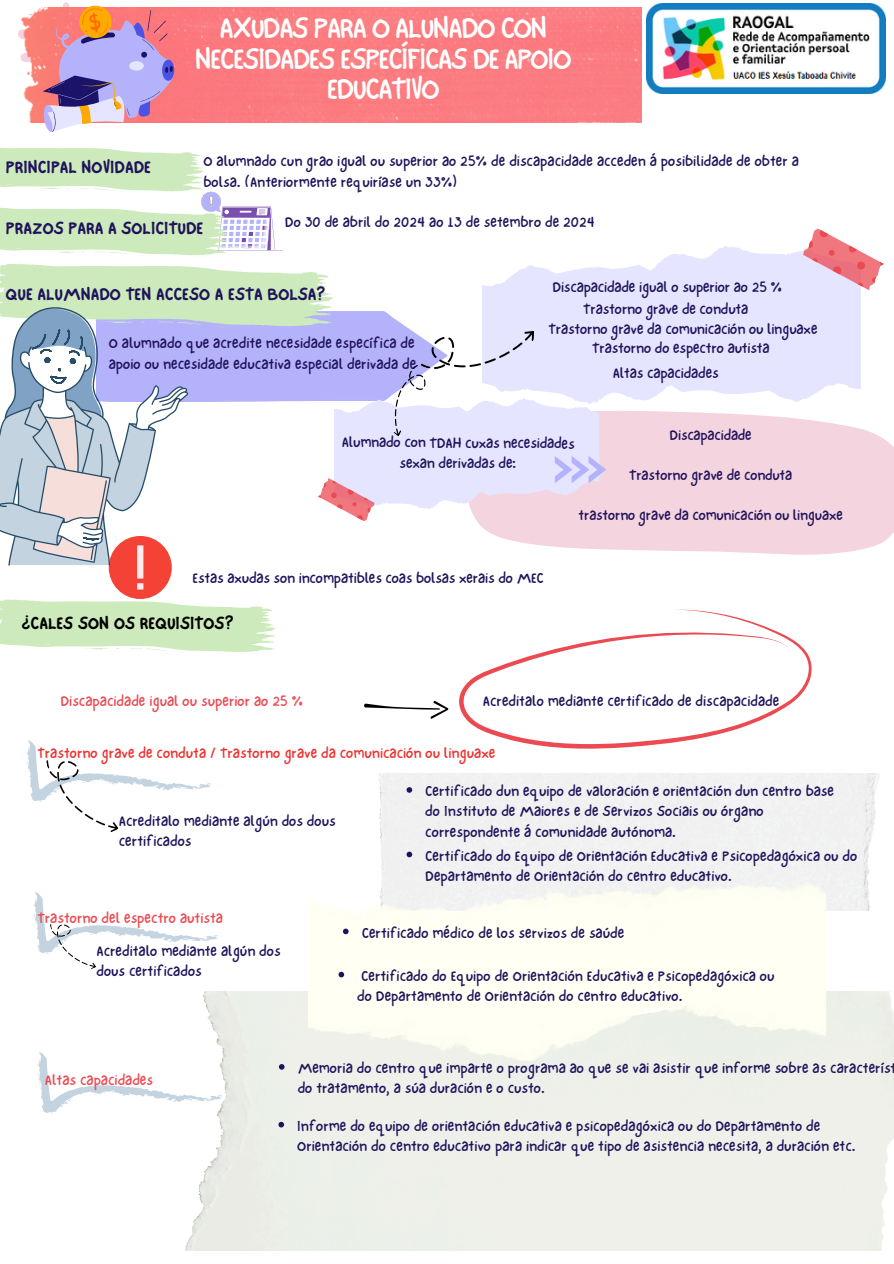
<style>
.page{position:relative;width:894px;height:1264px;background:#fff}
.page>*{position:absolute;margin:0;border:0;box-sizing:border-box;transform-origin:0 0}
.t1{font:30.75px/30.3px "NF One Little Font Regular";letter-spacing:-.05em;color:#fff;text-align:center}
.t2{font:18px "NF One Little Font Bold";letter-spacing:.01em;color:#20135b}
.t3{font:18px "NF One Little Font Bold";letter-spacing:.01em;color:#000}
.t4{font:15px/20.2px "NF One Little Font Regular";letter-spacing:.01em;color:#20135b}
.t5{font:15px "NF One Little Font Regular";letter-spacing:.01em;color:#ec4a52}
.t6{font:15px "NF One Little Font Regular";letter-spacing:.01em;color:#ee312f}
.t7{font:14.85px "NF One Little Font Regular";color:#20135b}
</style>
<div class="page">
<svg style="left:606px;top:246px;width:254px;height:156px;background:#e8e8ff"></svg>
<svg style="left:803px;top:228px;width:80px;height:62px"></svg>
<svg style="left:606px;top:411px;width:287px;height:144px;background:#f4d7e1"></svg>
<div style="left:109px;top:536px;width:63px;height:63px;background:#f44336;border-radius:50%"></div>
<svg style="left:459px;top:609px;width:353px;height:140px"></svg>
<svg style="left:364px;top:701px;width:85px;height:18px"></svg>
<div style="left:379px;top:773px;width:501px;height:137px;background:#f0f0f0"></div>
<div style="left:185px;top:991px;width:708px;height:259px;background:#f0f0eb"></div>
<img style="left:308px;top:878px;width:518px;height:192px">
<svg style="left:37px;top:1050px;width:185px;height:64px"></svg>
<svg style="left:26px;top:740px;width:185px;height:92px"></svg>
<svg style="left:33px;top:892px;width:185px;height:77px"></svg>
<div style="left:175px;top:8px;width:466px;height:114px;background:#fb7c81"></div>
<svg style="left:18px;top:2px;width:157px;height:130px;background:#d3a0b6"></svg>
<svg style="left:0;top:147px;width:283px;height:109px"></svg>
<svg style="left:0;top:599px;width:275px;height:54px"></svg>
<svg style="left:0;top:263px;width:606px;height:326px"></svg>
<img style="left:646px;top:3px;width:239px;height:90px">
<svg style="left:279px;top:1064px;width:5px;height:5px"></svg>
<svg style="left:406px;top:787px;width:6px;height:5px"></svg>
<svg style="left:406px;top:851px;width:6px;height:6px"></svg>
<svg style="left:343px;top:928px;width:5px;height:6px"></svg>
<svg style="left:338px;top:971px;width:6px;height:6px"></svg>
<svg style="left:278px;top:1121px;width:6px;height:6px"></svg>
<p class="t1" style="left:195px;top:12px;width:378px">AXUDAS PARA O ALUNADO CON<br>NECESIDADES ESPECÍFICAS DE APOIO<br>EDUCATIVO</p>
<p class="t2" style="left:6px;top:156px;width:146px">PRINCIPAL NOVIDADE</p>
<p class="t4" style="left:203px;top:151px;width:596px">O alumnado cun grao igual ou superior ao 25% de discapacidade acceden á posibilidade de obter a bolsa. (Anteriormente requiríase un 33%)</p>
<p class="t2" style="left:6px;top:217px;width:199px">PRAZOS PARA A SOLICITUDE</p>
<p class="t4" style="left:285px;top:212px;width:311px">Do 30 de abril do 2024 ao 13 de setembro de 2024</p>
<p class="t2" style="left:6px;top:283px;width:321px">QUE ALUMNADO TEN ACCESO A ESTA BOLSA?</p>
<p class="t4" style="left:552px;top:276px;width:231px">Discapacidade igual o superior ao 25 %</p>
<h2 class="t4" style="left:583px;top:299px;width:166px">Trastorno grave de conduta</h2>
<p class="t4" style="left:548px;top:318px;width:270px">Trastorno grave da comunicación ou linguaxe</p>
<p class="t4" style="left:592px;top:338px;width:179px">Trastorno do espectro autista</p>
<p class="t4" style="left:109px;top:333px;width:309px">O alumnado que acredite necesidade específica de apoio ou necesidade educativa especial derivada de</p>
<h2 class="t4" style="left:612px;top:363px;width:107px">Altas capacidades</h2>
<p class="t4" style="left:341px;top:432px;width:234px;text-align:center">Alumnado con TDAH cuxas necesidades sexan derivadas de:</p>
<p class="t7" style="left:669px;top:426px;width:83px">Discapacidade</p>
<p class="t7" style="left:629px;top:466px;width:164px">Trastorno grave de conduta</p>
<p class="t7" style="left:578px;top:506px;width:265px">trastorno grave da comunicación ou linguaxe</p>
<p class="t4" style="left:192px;top:567px;width:352px">Estas axudas son incompatibles coas bolsas xerais do MEC</p>
<p class="t3" style="left:21px;top:612px;width:214px">¿CALES SON OS REQUISITOS?</p>
<p class="t5" style="left:61px;top:691px;width:244px">Discapacidade igual ou superior ao 25 %</p>
<p class="t4" style="left:483px;top:690px;width:298px">Acreditalo mediante certificado de discapacidade</p>
<p class="t6" style="left:37px;top:744px;width:459px">Trastorno grave de conduta / Trastorno grave da comunicación ou linguaxe</p>
<p class="t4" style="left:119px;top:810px;width:218px">Acreditalo mediante algún dos dous certificados</p>
<h1 class="t5" style="left:37px;top:909px;width:187px">Trastorno del espectro autista</h1>
<h2 class="t4" style="left:96px;top:940px;width:185px">Acreditalo mediante algún dos dous certificados</h2>
<p class="t4" style="left:425px;top:780px;width:410px">Certificado dun equipo de valoración e orientación dun centro base do Instituto de Maiores e de Servizos Sociais ou órgano correspondente á comunidade autónoma.</p>
<p class="t4" style="left:425px;top:845px;width:433px">Certificado do Equipo de Orientación Educativa e Psicopedagóxica ou do<br>Departamento de Orientación do centro educativo.</p>
<p class="t4" style="left:361px;top:922px;width:264px">Certificado médico de los servizos de saúde</p>
<p class="t4" style="left:357px;top:965px;width:418px">Certificado do Equipo de Orientación Educativa e Psicopedagóxica ou do Departamento de Orientación do centro educativo.</p>
<p class="t5" style="left:45px;top:1070px;width:109px">Altas capacidades</p>
<p class="t4" style="left:297px;top:1057px;width:600px">Memoria do centro que imparte o programa ao que se vai asistir que informe sobre as característ do tratamento, a súa duración e o custo.</p>
<p class="t4" style="left:297px;top:1115px;width:559px">Informe do equipo de orientación educativa e psicopedagóxica ou do Departamento de<br>Orientación do centro educativo para indicar que tipo de asistencia necesita, a duración etc.</p>
</div>
